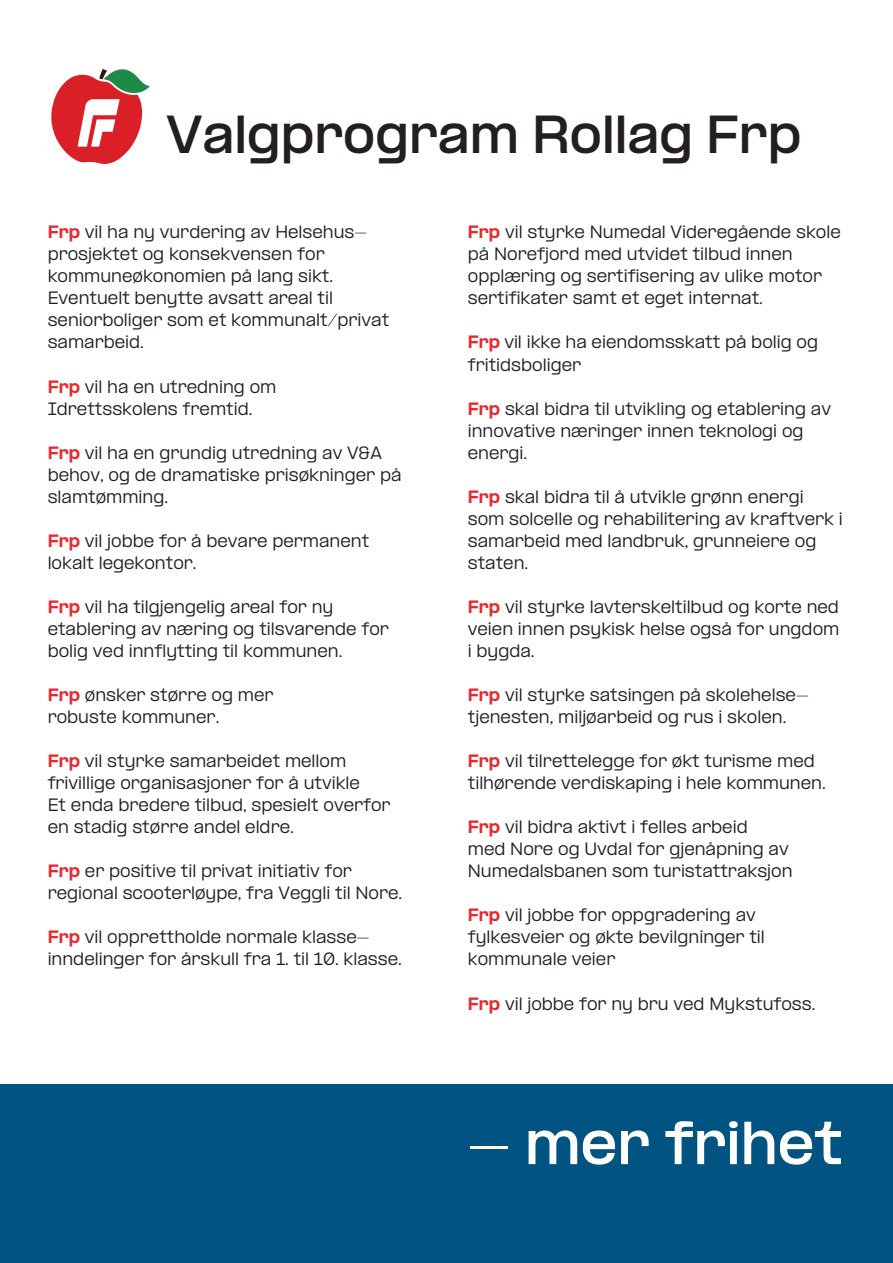
<style>
.page{position:relative;width:893px;height:1263px;background:#fff}
.page>*{position:absolute;margin:0;border:0;box-sizing:border-box;transform-origin:0 0}
.t1{font:700 semi-expanded 51px "PP Formula";color:#fff}
.t2{font:700 semi-expanded 45px "PP Formula";color:#231f20}
.t3{font:semi-expanded 15px/22px "PP Formula";color:#231f20}
.s1{font-weight:900;color:#e9282d}
</style>
<div class="page">
<div style="left:0;top:1084px;width:893px;height:179px;background:#015381"></div>
<svg style="left:51px;top:69px;width:99px;height:95px"></svg>
<h2 class="t2" style="left:167px;top:116px;width:636px">Valgprogram Rollag Frp</h2>
<p class="t3" style="left:48px;top:223px;width:343px"><span class="s1">Frp</span> vil ha ny vurdering av Helsehus&shy;prosjektet og konsekvensen for kommuneøkonomien på lang sikt.<br>Eventuelt benytte avsatt areal til seniorboliger som et kommunalt/privat samarbeid.</p>
<p class="t3" style="left:48px;top:377px;width:230px"><span class="s1">Frp</span> vil ha en utredning om<br>Idrettsskolens fremtid.</p>
<p class="t3" style="left:48px;top:443px;width:355px"><span class="s1">Frp</span> vil ha en grundig utredning av V&amp;A behov, og de dramatiske prisøkninger på slamtømming.</p>
<p class="t3" style="left:48px;top:531px;width:323px"><span class="s1">Frp</span> vil jobbe for å bevare permanent lokalt legekontor.</p>
<p class="t3" style="left:48px;top:597px;width:343px"><span class="s1">Frp</span> vil ha tilgjengelig areal for ny etablering av næring og tilsvarende for bolig ved innflytting til kommunen.</p>
<p class="t3" style="left:48px;top:685px;width:227px"><span class="s1">Frp</span> ønsker større og mer robuste kommuner.</p>
<p class="t3" style="left:48px;top:752px;width:345px"><span class="s1">Frp</span> vil styrke samarbeidet mellom frivillige organisasjoner for å utvikle<br>Et enda bredere tilbud, spesielt overfor en stadig større andel eldre.</p>
<p class="t3" style="left:48px;top:862px;width:356px"><span class="s1">Frp</span> er positive til privat initiativ for regional scooterløype, fra Veggli til Nore.</p>
<p class="t3" style="left:48px;top:928px;width:356px"><span class="s1">Frp</span> vil opprettholde normale klasse&shy;inndelinger for årskull fra 1. til 10. klasse.</p>
<p class="t3" style="left:468px;top:223px;width:374px"><span class="s1">Frp</span> vil styrke Numedal Videregående skole på Norefjord med utvidet tilbud innen opplæring og sertifisering av ulike motor sertifikater samt et eget internat.</p>
<p class="t3" style="left:468px;top:333px;width:352px"><span class="s1">Frp</span> vil ikke ha eiendomsskatt på bolig og fritidsboliger</p>
<p class="t3" style="left:468px;top:399px;width:365px"><span class="s1">Frp</span> skal bidra til utvikling og etablering av innovative næringer innen teknologi og energi.</p>
<p class="t3" style="left:468px;top:487px;width:376px"><span class="s1">Frp</span> skal bidra til å utvikle grønn energi som solcelle og rehabilitering av kraftverk i samarbeid med landbruk, grunneiere og staten.</p>
<p class="t3" style="left:468px;top:597px;width:373px;text-align:justify"><span class="s1">Frp</span> vil styrke lavterskeltilbud og korte ned veien innen psykisk helse også for ungdom i bygda.</p>
<p class="t3" style="left:468px;top:685px;width:342px"><span class="s1">Frp</span> vil styrke satsingen på skolehelse&shy;tjenesten, miljøarbeid og rus i skolen.</p>
<p class="t3" style="left:468px;top:752px;width:359px"><span class="s1">Frp</span> vil tilrettelegge for økt turisme med tilhørende verdiskaping i hele kommunen.</p>
<p class="t3" style="left:468px;top:818px;width:326px"><span class="s1">Frp</span> vil bidra aktivt i felles arbeid<br>med Nore og Uvdal for gjenåpning av<br>Numedalsbanen som turistattraksjon</p>
<p class="t3" style="left:468px;top:906px;width:299px"><span class="s1">Frp</span> vil jobbe for oppgradering av fylkesveier og økte bevilgninger til kommunale veier</p>
<p class="t3" style="left:468px;top:994px;width:349px"><span class="s1">Frp</span> vil jobbe for ny bru ved Mykstufoss.</p>
<h1 class="t1" style="left:468px;top:1122px;width:377px">- mer frihet</h1>
</div>
